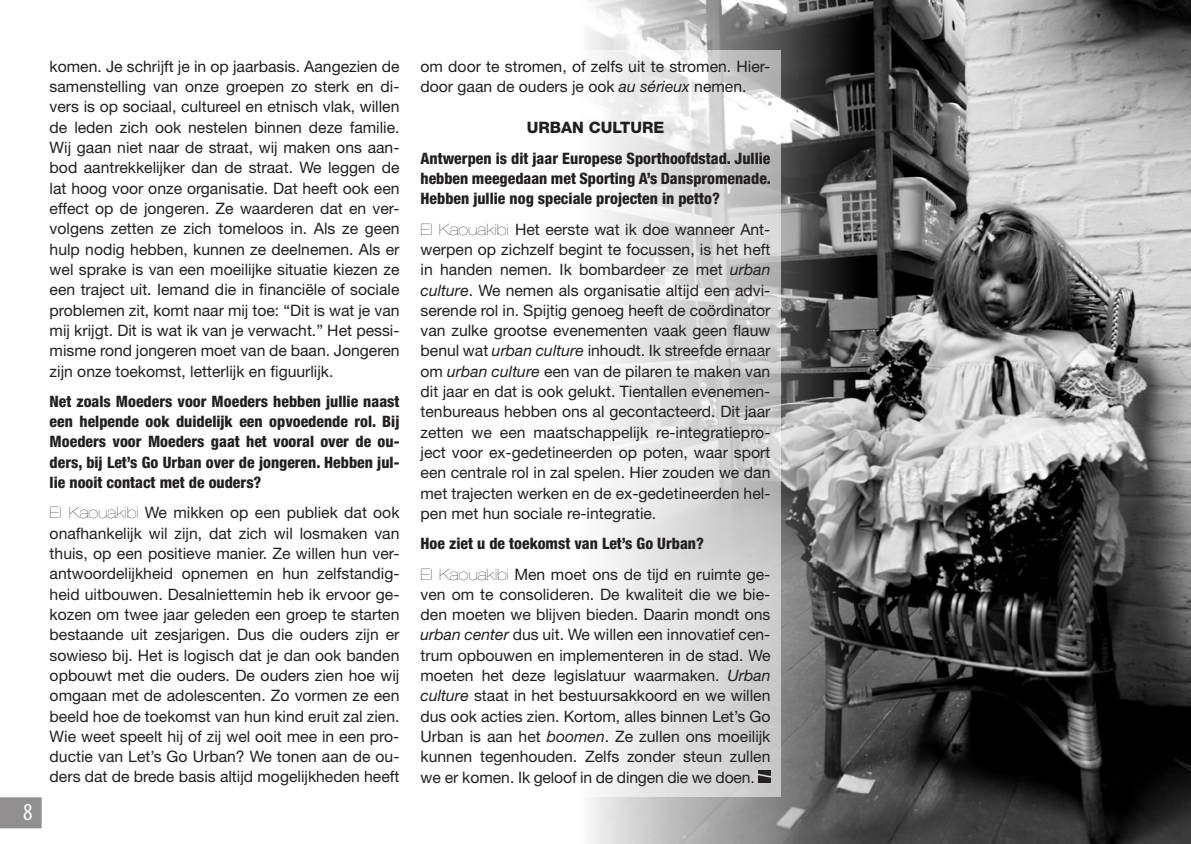
<style>
.page{position:relative;width:1191px;height:844px;background:#fff}
.page>*{position:absolute;margin:0;border:0;box-sizing:border-box;transform-origin:0 0}
.t1{font:condensed 24.5px "Myriad Pro";color:#fff}
.t2{font:15.75px/20.3px "Helvetica Neue LT Std";color:#231f20;text-align:justify}
.t3{font:800 condensed 15.75px/20.3px "Helvetica Neue LT Std";color:#231f20;text-align:justify}
.t4{font:800 15.75px "Helvetica Neue LT Std";color:#231f20}
.s1{font-weight:200;font-stretch:expanded}
.s2{font-style:italic}
.s3{font-weight:400;font-stretch:normal}
</style>
<div class="page">
<svg style="left:0;top:797px;width:42px;height:31px"></svg>
<img style="left:588px;top:0;width:602px;height:843px">
<svg style="left:588px;top:50px;width:193px;height:747px"></svg>
<svg style="left:758px;top:770px;width:12px;height:12px"></svg>
<h1 class="t1" style="left:23px;top:798px;width:11px">8</h1>
<p class="t2" style="left:50px;top:56px;width:351px">komen. Je schrijft je in op jaarbasis. Aangezien de samenstelling van onze groepen zo sterk en di&shy;vers is op sociaal, cultureel en etnisch vlak, willen de leden zich ook nestelen binnen deze familie.<br>Wij gaan niet naar de straat, wij maken ons aan&shy;bod aantrekkelijker dan de straat. We leggen de lat hoog voor onze organisatie. Dat heeft ook een effect op de jongeren. Ze waarderen dat en ver&shy;volgens zetten ze zich tomeloos in. Als ze geen hulp nodig hebben, kunnen ze deelnemen. Als er wel sprake is van een moeilijke situatie kiezen ze een traject uit. Iemand die in financiële of sociale problemen zit, komt naar mij toe: “Dit is wat je van mij krijgt. Dit is wat ik van je verwacht.” Het pessi&shy;misme rond jongeren moet van de baan. Jongeren zijn onze toekomst, letterlijk en figuurlijk.</p>
<p class="t3" style="left:50px;top:390px;width:351px">Net zoals Moeders voor Moeders hebben jullie naast een helpende ook duidelijk een opvoedende rol. Bij Moeders voor Moeders gaat het vooral over de ou&shy;ders, bij Let’s Go Urban over de jongeren. Hebben jul&shy;lie nooit contact met de ouders?</p>
<p class="t2" style="left:50px;top:502px;width:351px"><span class="s1">El Kaouakibi</span> We mikken op een publiek dat ook onafhankelijk wil zijn, dat zich wil losmaken van thuis, op een positieve manier. Ze willen hun ver&shy;antwoordelijkheid opnemen en hun zelfstandig&shy;heid uitbouwen. Desalniettemin heb ik ervoor ge&shy;kozen om twee jaar geleden een groep te starten bestaande uit zesjarigen. Dus die ouders zijn er sowieso bij. Het is logisch dat je dan ook banden opbouwt met die ouders. De ouders zien hoe wij omgaan met de adolescenten. Zo vormen ze een beeld hoe de toekomst van hun kind eruit zal zien.<br>Wie weet speelt hij of zij wel ooit mee in een pro&shy;ductie van Let’s Go Urban? We tonen aan de ou&shy;ders dat de brede basis altijd mogelijkheden heeft</p>
<p class="t2" style="left:420px;top:56px;width:351px">om door te stromen, of zelfs uit te stromen. Hier&shy;door gaan de ouders je ook <span class="s2">au sérieux</span> nemen.</p>
<p class="t4" style="left:527px;top:118px;width:139px">URBAN CULTURE</p>
<p class="t3" style="left:420px;top:148px;width:352px">Antwerpen is dit jaar Europese Sporthoofdstad. Jullie hebben meegedaan met Sporting A’s Danspromenade.<br>Hebben jullie nog speciale projecten in petto?</p>
<p class="t2" style="left:420px;top:218px;width:351px"><span class="s1">El Kaouakibi</span> Het eerste wat ik doe wanneer Ant&shy;werpen op zichzelf begint te focussen, is het heft in handen nemen. Ik bombardeer ze met <span class="s2">urban culture</span>. We nemen als organisatie altijd een advi&shy;serende rol in. Spijtig genoeg heeft de coördinator van zulke grootse evenementen vaak geen flauw benul wat <span class="s2">urban culture</span> inhoudt. Ik streefde ernaar om <span class="s2">urban culture</span> een van de pilaren te maken van dit jaar en dat is ook gelukt. Tientallen evenemen&shy;tenbureaus hebben ons al gecontacteerd. Dit jaar zetten we een maatschappelijk re-integratiepro&shy;ject voor ex-gedetineerden op poten, waar sport een centrale rol in zal spelen. Hier zouden we dan met trajecten werken en de ex-gedetineerden hel&shy;pen met hun sociale re-integratie.</p>
<p class="t3" style="left:420px;top:528px;width:351px;line-height:30.3px">Hoe ziet u de toekomst van Let’s Go Urban?<br><span class="s1">El Kaouakibi</span> <span class="s3">Men moet ons de tijd en ruimte ge-</span></p>
<p class="t2" style="left:420px;top:583px;width:351px">ven om te consolideren. De kwaliteit die we bie&shy;den moeten we blijven bieden. Daarin mondt ons <span class="s2">urban center</span> dus uit. We willen een innovatief cen&shy;trum opbouwen en implementeren in de stad. We moeten het deze legislatuur waarmaken. <span class="s2">Urban culture</span> staat in het bestuursakkoord en we willen dus ook acties zien. Kortom, alles binnen Let’s Go Urban is aan het <span class="s2">boomen</span>. Ze zullen ons moeilijk kunnen tegenhouden. Zelfs zonder steun zullen we er komen. Ik geloof in de dingen die we doen.</p>
</div>
